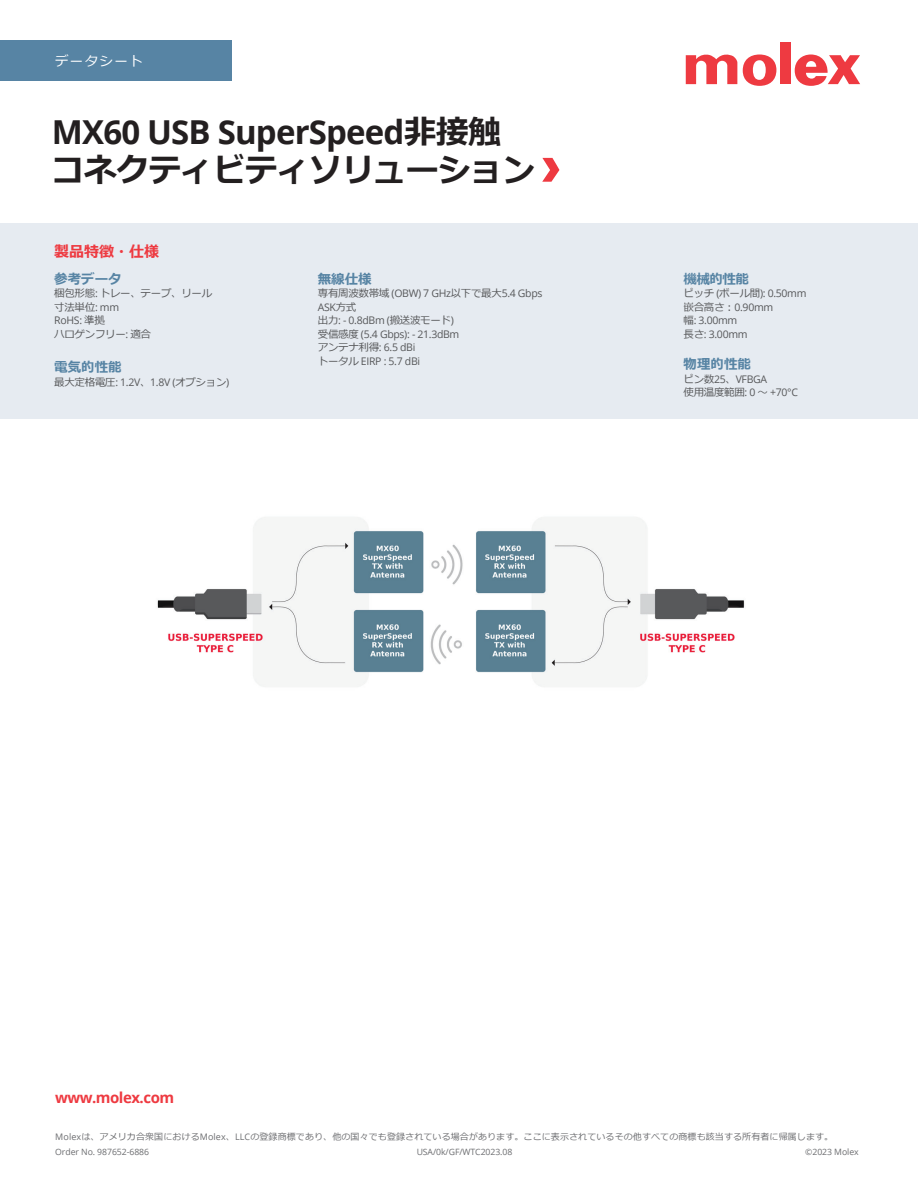
<style>
.page{position:relative;width:918px;height:1188px;background:#fff}
.page>*{position:absolute;margin:0;border:0;box-sizing:border-box;transform-origin:0 0}
.t1{font:700 33px "Open Sans";letter-spacing:-.025em;color:#231f20}
.t2{font:700 33px "Meiryo";letter-spacing:-.025em;color:#231f20}
.t3{font:700 15px "Open Sans";letter-spacing:-.03em;color:#ee3a41}
.t4{font:700 15px "Meiryo";color:#ee3a41}
.t5{font:700 13.5px "Meiryo";color:#5784a4}
.t6{font:13.5px "Meiryo";letter-spacing:.1em;color:#fff}
.t7{font:10.5px/13.5px "Open Sans";letter-spacing:-.03em;color:#57585a}
.t8{font:10.5px/13.5px "Meiryo";letter-spacing:-.03em;color:#57585a}
.t9{font:9px "Meiryo";letter-spacing:.01em;color:#6c6d70}
.t10{font:8.7px "Open Sans";letter-spacing:-.01em;color:#6c6d70}
.s1{font-family:"Meiryo"}
.s2{font-family:"Open Sans"}
</style>
<div class="page">
<div style="left:0;top:40px;width:231px;height:41px;background:#5784a4"></div>
<div style="left:780px;top:43px;width:10px;height:41px;background:#ee3a41"></div>
<svg style="left:743px;top:55px;width:33px;height:31px"></svg>
<svg style="left:686px;top:54px;width:51px;height:30px"></svg>
<svg style="left:795px;top:55px;width:65px;height:31px"></svg>
<svg style="left:542px;top:158px;width:17px;height:24px"></svg>
<div style="left:0;top:223px;width:918px;height:195px;background:#e6ebf1"></div>
<img style="left:157px;top:517px;width:588px;height:170px">
<p class="t6" style="left:55px;top:52px;width:89px">データシート</p>
<h1 class="t1" style="left:52px;top:109px;width:451px">MX60 USB SuperSpeed<span class="s1">非接触</span></h1>
<h1 class="t2" style="left:52px;top:146px;width:485px">コネクティビティソリューション</h1>
<h2 class="t4" style="left:54px;top:241px;width:106px">製品特徴・仕様</h2>
<p class="t5" style="left:54px;top:269px;width:69px">参考データ</p>
<p class="t8" style="left:54px;top:287px;width:159px">梱包形態<span class="s2">:</span> トレー、テープ、リール寸法単位<span class="s2">: mm</span></p>
<p class="t7" style="left:54px;top:313px;width:52px">RoHS: <span class="s1">準拠</span></p>
<p class="t8" style="left:54px;top:328px;width:98px">ハロゲンフリー<span class="s2">:</span> 適合</p>
<p class="t5" style="left:54px;top:358px;width:69px">電気的性能</p>
<p class="t8" style="left:54px;top:376px;width:177px">最大定格電圧<span class="s2">: 1.2V</span>、<span class="s2">1.8V (</span>オプション<span class="s2">)</span></p>
<p class="t5" style="left:318px;top:269px;width:55px">無線仕様</p>
<p class="t7" style="left:318px;top:286px;width:226px"><span class="s1">専有周波数帯域</span> (OBW) 7 GHz<span class="s1">以下で最大</span>5.4 Gbps<br>ASK<span class="s1">方式<br>出力</span>: - 0.8dBm (<span class="s1">搬送波モード</span>)<br><span class="s1">受信感度</span> (5.4 Gbps): - 21.3dBm<br><span class="s1">アンテナ利得</span>: 6.5 dBi<br><span class="s1">トータル</span> EIRP : 5.7 dBi</p>
<p class="t5" style="left:684px;top:269px;width:67px">機械的性能</p>
<p class="t7" style="left:684px;top:286px;width:124px"><span class="s1">ピッチ</span> (<span class="s1">ボール間</span>): 0.50mm<span class="s1">嵌合高さ：</span>0.90mm<br><span class="s1">幅</span>: 3.00mm<br><span class="s1">長さ</span>: 3.00mm</p>
<p class="t5" style="left:684px;top:355px;width:69px">物理的性能</p>
<p class="t7" style="left:684px;top:372px;width:85px"><span class="s1">ピン数</span>25<span class="s1">、</span>VFBGA</p>
<p class="t8" style="left:684px;top:386px;width:116px">使用温度範囲<span class="s2">: 0</span> ～ <span class="s2">+70°C</span></p>
<h2 class="t3" style="left:55px;top:1087px;width:121px">www.molex.com</h2>
<p class="t9" style="left:55px;top:1130px;width:779px"><span class="s2">Molex</span>は、アメリカ合衆国における<span class="s2">Molex</span>、<span class="s2">LLC</span>の登録商標であり、他の国々でも登録されている場合があります。ここに表示されているその他すべての商標も該当する所有者に帰属します。</p>
<p class="t10" style="left:55px;top:1146px;width:95px">Order No. 987652-6886</p>
<p class="t10" style="left:417px;top:1146px;width:97px">USA/0k/GF/WTC2023.08</p>
<p class="t10" style="left:805px;top:1146px;width:55px">©2023 Molex</p>
</div>
